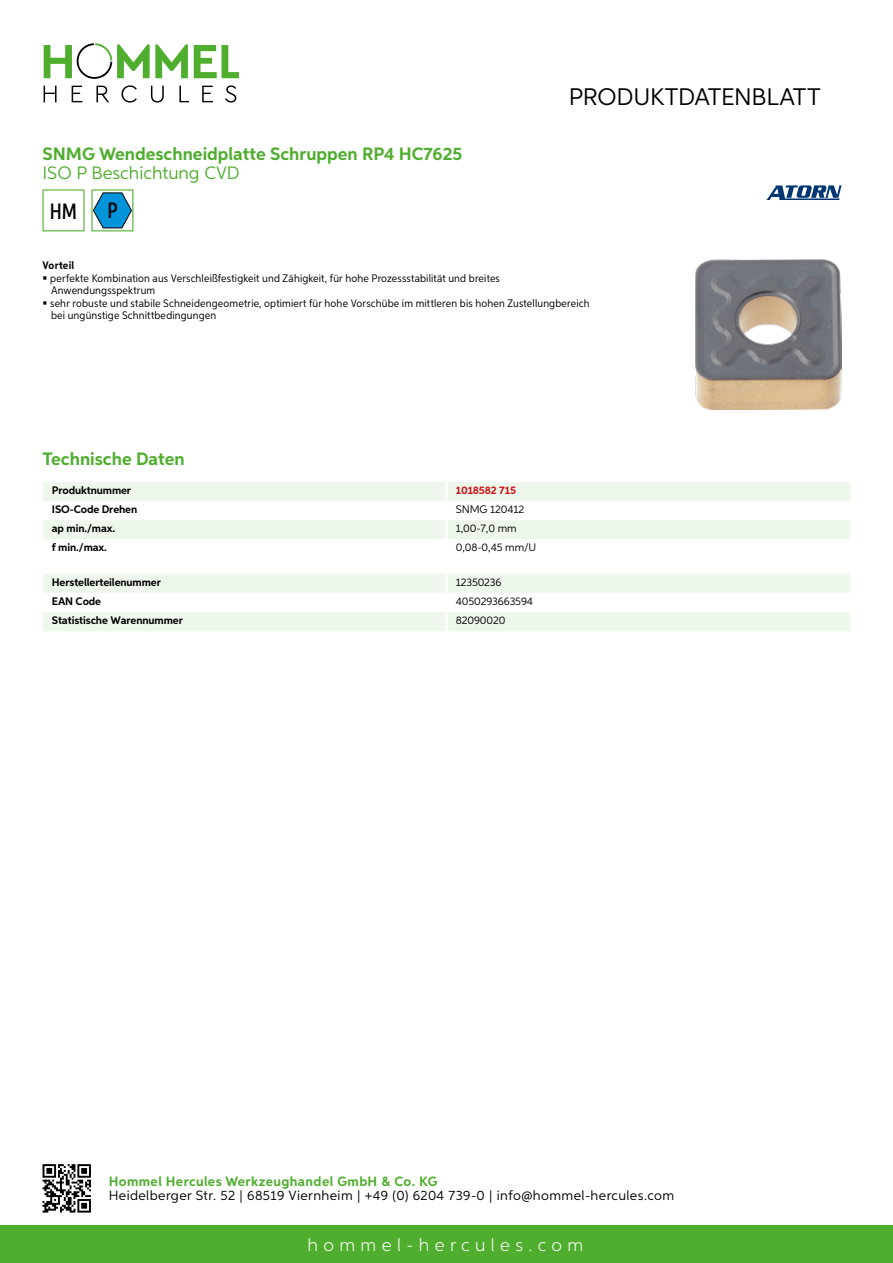
<style>
.page{position:relative;width:893px;height:1263px;background:#fff}
.page>*{position:absolute;margin:0;border:0;box-sizing:border-box;transform-origin:0 0}
.t1{font:24px "Aspira";letter-spacing:-.01em;color:#000}
.t2{font:500 22.2px "Aspira XX Nar";color:#000}
.t3{font:700 18px "Aspira";color:#50ae2f}
.t4{font:300 18px "Aspira";letter-spacing:.3em;color:#fff}
.t5{font:18px "Aspira";color:#50ae2f}
.t6{font:13.5px "Aspira";letter-spacing:.03em;color:#000}
.t7{font:700 13.5px "Aspira";letter-spacing:.03em;color:#50ae2f}
.t8{font:10.95px/12.3px "Aspira Nar";letter-spacing:.015em;color:#000}
.t9{font:700 10.95px "Aspira";letter-spacing:-.01em;color:#000}
.t10{font:10.95px "Aspira";letter-spacing:-.01em;color:#000}
.t11{font:700 10.95px "Aspira";letter-spacing:-.01em;color:#cd1013}
.t12{font:700 10.95px "Aspira Nar";letter-spacing:.015em;color:#000}
</style>
<div class="page">
<div style="left:0;top:1226px;width:893px;height:37px;background:#50ae2f"></div>
<svg style="left:43px;top:1164px;width:48px;height:48px"></svg>
<svg style="left:194px;top:45px;width:45px;height:33px"></svg>
<svg style="left:44px;top:43px;width:144px;height:36px"></svg>
<svg style="left:44px;top:86px;width:13px;height:16px"></svg>
<svg style="left:72px;top:86px;width:10px;height:16px"></svg>
<svg style="left:96px;top:86px;width:13px;height:16px"></svg>
<svg style="left:121px;top:85px;width:16px;height:18px"></svg>
<svg style="left:151px;top:86px;width:13px;height:17px"></svg>
<svg style="left:179px;top:86px;width:10px;height:16px"></svg>
<svg style="left:202px;top:86px;width:11px;height:16px"></svg>
<svg style="left:225px;top:85px;width:11px;height:18px"></svg>
<div style="left:43px;top:482px;width:807px;height:19px;background:#eef7eb"></div>
<div style="left:43px;top:520px;width:807px;height:19px;background:#eef7eb"></div>
<hr style="left:445px;top:482px;width:3px;height:19px;background:#fff">
<hr style="left:445px;top:520px;width:3px;height:19px;background:#fff">
<svg style="left:43px;top:574px;width:807px;height:57px"></svg>
<hr style="left:445px;top:612px;width:3px;height:19px;background:#fff">
<svg style="left:43px;top:189px;width:42px;height:42px"></svg>
<svg style="left:91px;top:189px;width:42px;height:42px"></svg>
<img style="left:695px;top:259px;width:147px;height:150px">
<svg style="left:766px;top:185px;width:76px;height:15px"></svg>
<h3 class="t3" style="left:43px;top:142px;width:421px">SNMG Wendeschneidplatte Schruppen RP4 HC7625</h3>
<h3 class="t5" style="left:43px;top:162px;width:196px">ISO P Beschichtung CVD</h3>
<h2 class="t2" style="left:50px;top:197px;width:29px">HM</h2>
<h2 class="t2" style="left:108px;top:197px;width:12px">P</h2>
<h1 class="t1" style="left:569px;top:82px;width:253px">Produktdatenblatt</h1>
<p class="t12" style="left:43px;top:259px;width:33px">Vorteil</p>
<p class="t8" style="left:50px;top:272px;width:541px">perfekte Kombination aus Verschleißfestigkeit und Zähigkeit, für hohe Prozessstabilität und breites Anwendungsspektrum<br>sehr robuste und stabile Schneidengeometrie, optimiert für hohe Vorschübe im mittleren bis hohen Zustellungbereich bei ungünstige Schnittbedingungen</p>
<h3 class="t3" style="left:43px;top:448px;width:144px">Technische Daten</h3>
<p class="t9" style="left:52px;top:483px;width:81px">Produktnummer</p>
<p class="t11" style="left:456px;top:483px;width:62px">1018582 715</p>
<p class="t9" style="left:52px;top:502px;width:87px">ISO-Code Drehen</p>
<p class="t10" style="left:456px;top:502px;width:70px">SN MG 120412</p>
<p class="t9" style="left:52px;top:521px;width:65px">ap min./max.</p>
<p class="t10" style="left:456px;top:522px;width:62px">1,00-7,0 mm</p>
<p class="t9" style="left:52px;top:541px;width:57px">f min./max.</p>
<p class="t10" style="left:456px;top:541px;width:80px">0,08-0,45 mm/U</p>
<p class="t9" style="left:52px;top:575px;width:111px">Herstellerteilenummer</p>
<p class="t10" style="left:456px;top:575px;width:47px">12350236</p>
<p class="t9" style="left:52px;top:594px;width:51px">EAN Code</p>
<p class="t10" style="left:456px;top:594px;width:79px">4050293663594</p>
<p class="t9" style="left:52px;top:613px;width:132px">Statistische Warennummer</p>
<p class="t10" style="left:456px;top:613px;width:51px">82090020</p>
<p class="t7" style="left:109px;top:1172px;width:330px">Hommel Hercules Werkzeughandel GmbH &amp; Co. KG</p>
<p class="t6" style="left:109px;top:1187px;width:567px">Heidelberger Str. 52 | 68519 Viernheim | +49 (0) 6204 739-0 | info@hommel-hercules.com</p>
<h3 class="t4" style="left:307px;top:1234px;width:277px">hommel-hercules.com</h3>
</div>
